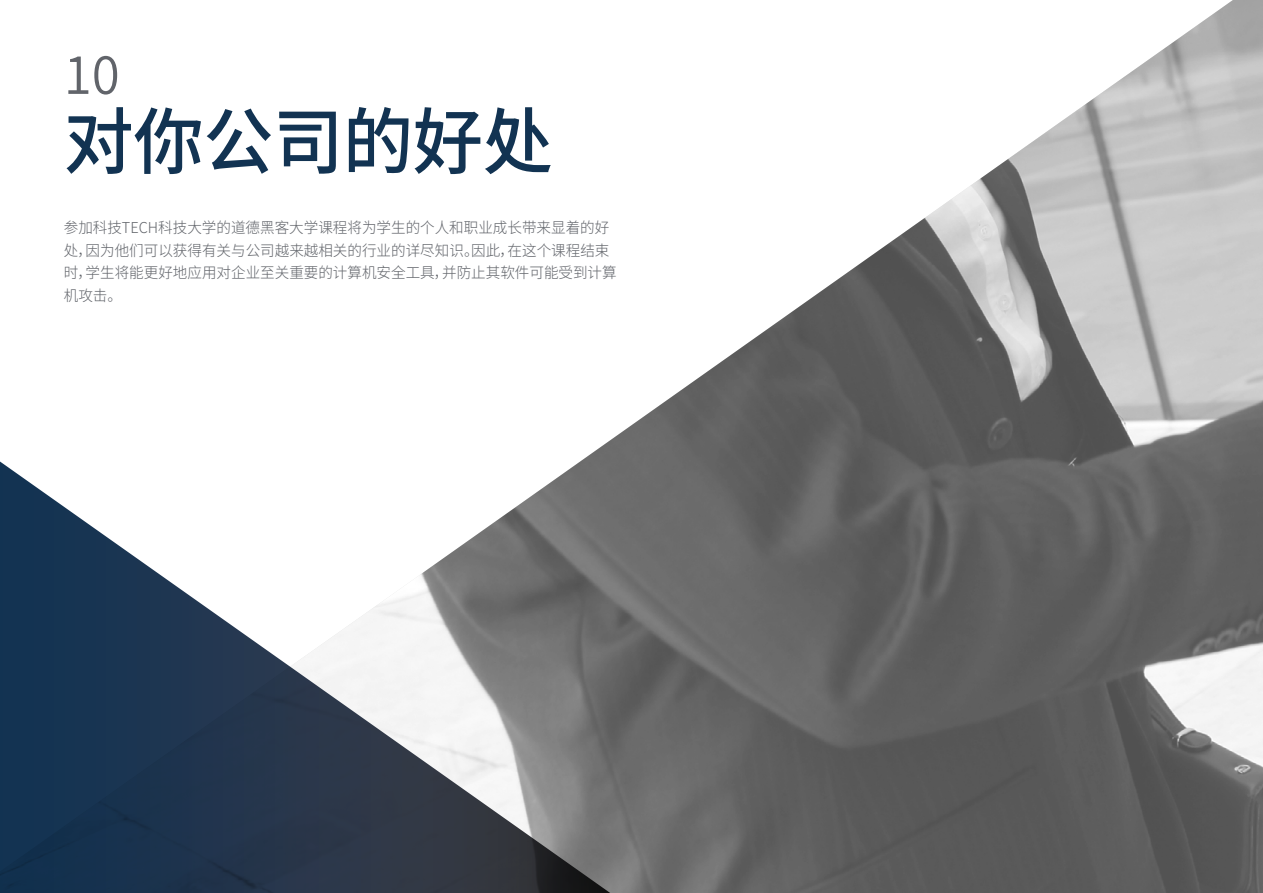
<style>
.page{position:relative;width:1263px;height:893px;background:#fff}
.page>*{position:absolute;margin:0;border:0;box-sizing:border-box;transform-origin:0 0}
.t1{font:500 72px "Source Han Sans CN";color:#123352}
.t2{font:52.5px "Source Han Sans CN";color:#61646a}
.t3{font:300 15px/22.5px "Source Han Sans CN";color:#61646a}
</style>
<div class="page">
<img style="left:602px;top:0;width:661px;height:893px">
<svg style="left:0;top:446px;width:640px;height:447px"></svg>
<h2 class="t2" style="left:64px;top:45px;width:57px">10</h2>
<h1 class="t1" style="left:64px;top:101px;width:490px">对你公司的好处</h1>
<p class="t3" style="left:64px;top:217px;width:554px">参加科技TECH科技大学的道德黑客大学课程将为学生的个人和职业成长带来显着的好处，因为他们可以获得有关与公司越来越相关的行业的详尽知识。因此，在这个课程结束时，学生将能更好地应用对企业至关重要的计算机安全工具，并防止其软件可能受到计算机攻击。</p>
</div>
